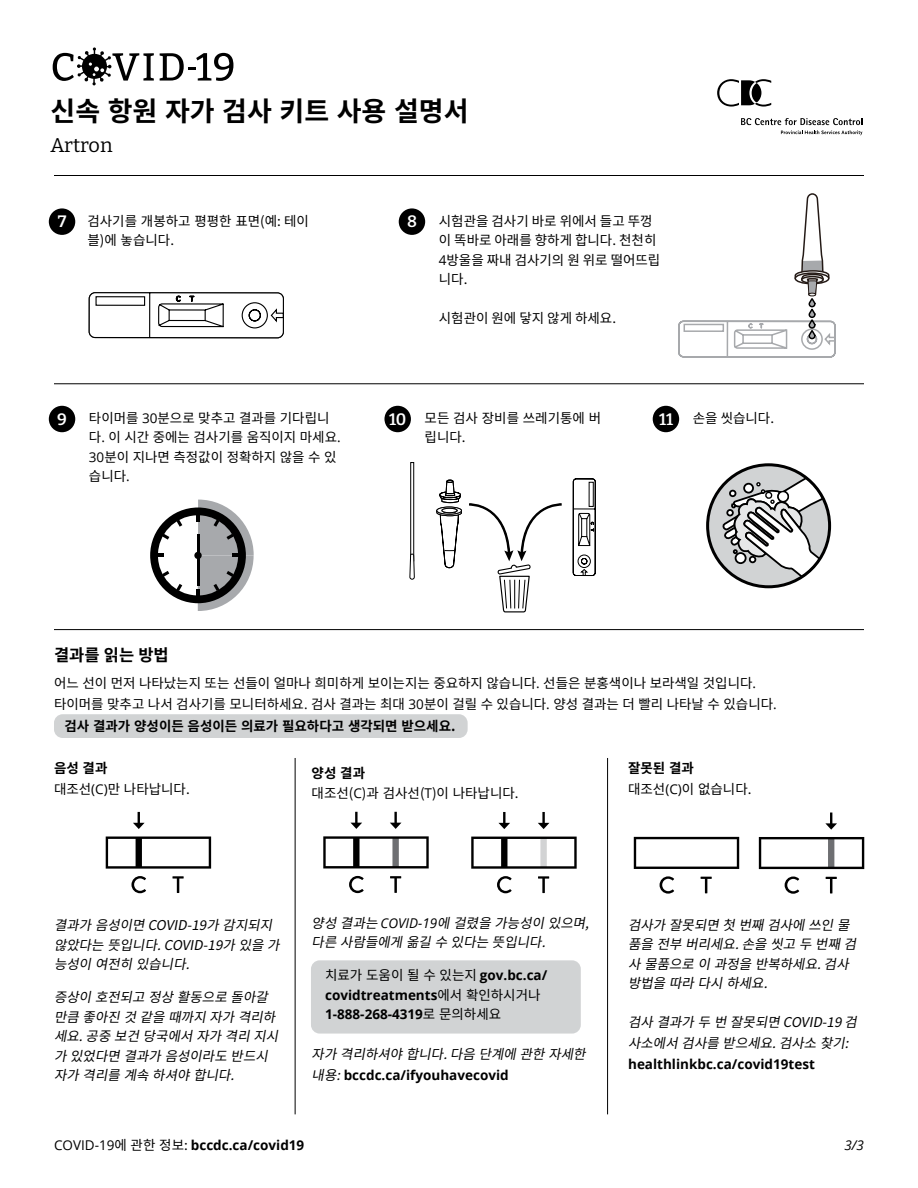
<style>
.page{position:relative;width:918px;height:1188px;background:#fff}
.page>*{position:absolute;margin:0;border:0;box-sizing:border-box;transform-origin:0 0}
.t1{font:700 27px "Noto Sans KR";color:#000}
.t2{font:19.8px "Bitter";color:#000}
.t3{font:600 16.5px "Bitter";color:#fff}
.t4{font:700 16.5px "Noto Sans KR";color:#000}
.t5{font:13.5px/19.5px "Noto Sans KR";color:#000}
.t6{font:italic 13.5px/19.5px "Noto Sans KR";color:#000}
.t7{font:700 13.5px/19.5px "Open Sans";color:#000}
.t8{font:700 13.5px "Noto Sans KR";color:#000}
.t9{font:italic 13.5px "Open Sans";color:#000}
.s1{font-family:"Open Sans"}
.s2{font-weight:700}
.s3{font-family:"Open Sans";font-weight:700}
.s4{font-family:"Noto Sans KR";font-weight:400}
.s5{font-family:"Noto Sans KR";font-weight:400;font-style:italic}
.s6{font-weight:400}
</style>
<div class="page">
<div style="left:49px;top:208px;width:26px;height:27px;background:#000;border-radius:50%"></div>
<div style="left:399px;top:208px;width:26px;height:27px;background:#000;border-radius:50%"></div>
<div style="left:49px;top:406px;width:26px;height:26px;background:#000;border-radius:50%"></div>
<div style="left:384px;top:406px;width:27px;height:26px;background:#000;border-radius:50%"></div>
<div style="left:653px;top:406px;width:26px;height:26px;background:#000;border-radius:50%"></div>
<svg style="left:150px;top:500px;width:104px;height:111px"></svg>
<div style="left:194px;top:552px;width:8px;height:7px;background:#000;border-radius:50%"></div>
<hr style="left:197px;top:534px;width:3px;height:20px;background:#000">
<hr style="left:197px;top:558px;width:3px;height:28px;background:#000">
<hr style="left:54px;top:383px;width:810px;height:1px;background:#000">
<hr style="left:54px;top:629px;width:810px;height:1px;background:#000">
<svg style="left:708px;top:465px;width:122px;height:122px"></svg>
<div style="left:706px;top:463px;width:125px;height:125px;border:3px solid #000;border-radius:50%"></div>
<svg style="left:106px;top:837px;width:105px;height:32px"></svg>
<div style="left:136px;top:838px;width:6px;height:30px;background:#000"></div>
<svg style="left:133px;top:813px;width:12px;height:16px"></svg>
<svg style="left:131px;top:876px;width:15px;height:17px"></svg>
<svg style="left:172px;top:876px;width:12px;height:17px"></svg>
<svg style="left:323px;top:836px;width:106px;height:32px"></svg>
<div style="left:353px;top:838px;width:7px;height:29px;background:#000"></div>
<svg style="left:351px;top:813px;width:11px;height:16px"></svg>
<svg style="left:390px;top:813px;width:11px;height:16px"></svg>
<svg style="left:349px;top:876px;width:15px;height:17px"></svg>
<svg style="left:390px;top:876px;width:11px;height:17px"></svg>
<svg style="left:471px;top:837px;width:106px;height:32px"></svg>
<div style="left:501px;top:838px;width:6px;height:30px;background:#000"></div>
<svg style="left:498px;top:813px;width:12px;height:16px"></svg>
<svg style="left:538px;top:813px;width:11px;height:16px"></svg>
<svg style="left:497px;top:876px;width:15px;height:17px"></svg>
<svg style="left:538px;top:876px;width:11px;height:17px"></svg>
<svg style="left:634px;top:837px;width:105px;height:32px"></svg>
<svg style="left:660px;top:876px;width:14px;height:18px"></svg>
<svg style="left:701px;top:877px;width:11px;height:16px"></svg>
<svg style="left:825px;top:814px;width:12px;height:16px"></svg>
<svg style="left:759px;top:837px;width:105px;height:32px"></svg>
<svg style="left:785px;top:877px;width:14px;height:17px"></svg>
<svg style="left:826px;top:877px;width:11px;height:16px"></svg>
<hr style="left:607px;top:758px;width:1px;height:356px;background:#000">
<hr style="left:295px;top:758px;width:1px;height:356px;background:#000">
<div style="left:54px;top:714px;width:414px;height:24px;background:#d1d3d4;border-radius:9px"></div>
<svg style="left:678px;top:193px;width:158px;height:165px"></svg>
<svg style="left:469px;top:503px;width:93px;height:110px"></svg>
<svg style="left:436px;top:480px;width:26px;height:89px"></svg>
<div style="left:410px;top:462px;width:4px;height:99px;border:1px solid #000"></div>
<svg style="left:409px;top:494px;width:6px;height:86px"></svg>
<svg style="left:572px;top:478px;width:24px;height:99px"></svg>
<svg style="left:88px;top:292px;width:196px;height:47px"></svg>
<svg style="left:53px;top:47px;width:101px;height:38px"></svg>
<svg style="left:160px;top:53px;width:73px;height:28px"></svg>
<svg style="left:741px;top:118px;width:121px;height:17px"></svg>
<svg style="left:717px;top:79px;width:54px;height:28px"></svg>
<hr style="left:54px;top:175px;width:810px;height:1px;background:#000">
<div style="left:311px;top:960px;width:270px;height:74px;background:#d1d3d4;border-radius:9px"></div>
<h1 class="t1" style="left:51px;top:96px;width:419px">신속 항원 자가 검사 키트 사용 설명서</h1>
<h2 class="t2" style="left:51px;top:133px;width:64px">Artron</h2>
<p class="t5" style="left:87px;top:211px;width:223px">검사기를 개봉하고 평평한 표면(예: 테이 블)에 놓습니다.</p>
<p class="t3" style="left:58px;top:211px;width:10px">7</p>
<p class="t3" style="left:407px;top:211px;width:11px">8</p>
<p class="t5" style="left:439px;top:211px;width:223px">시험관을 검사기 바로 위에서 들고 뚜껑 이 똑바로 아래를 향하게 합니다. 천천히<br><span class="s1">4</span>방울을 짜내 검사기의 원 위로 떨어뜨립 니다.</p>
<p class="t5" style="left:439px;top:309px;width:179px">시험관이 원에 닿지 않게 하세요.</p>
<p class="t5" style="left:89px;top:409px;width:253px">타이머를 <span class="s1">30</span>분으로 맞추고 결과를 기다립니 다<span class="s1">.</span> 이 시간 중에는 검사기를 움직이지 마세요<span class="s1">.<br>30</span>분이 지나면 측정값이 정확하지 않을 수 있 습니다<span class="s1">.</span></p>
<p class="t5" style="left:425px;top:409px;width:178px">모든 검사 장비를 쓰레기통에 버 립니다.</p>
<p class="t5" style="left:693px;top:409px;width:83px">손을 씻습니다.</p>
<p class="t3" style="left:57px;top:408px;width:11px">9</p>
<p class="t3" style="left:389px;top:408px;width:19px">10</p>
<p class="t3" style="left:659px;top:408px;width:15px">11</p>
<p class="t4" style="left:54px;top:645px;width:116px">결과를 읽는 방법</p>
<p class="t5" style="left:54px;top:673px;width:724px;line-height:20.7px">어느 선이 먼저 나타났는지 또는 선들이 얼마나 희미하게 보이는지는 중요하지 않습니다<span class="s1">.</span> 선들은 분홍색이나 보라색일 것입니다<span class="s1">. </span>타이머를 맞추고 나서 검사기를 모니터하세요<span class="s1">.</span> 검사 결과는 최대 <span class="s1">30</span>분이 걸릴 수 있습니다<span class="s1">.</span> 양성 결과는 더 빨리 나타날 수 있습니다<span class="s1">.</span></p>
<p class="t8" style="left:65px;top:719px;width:393px">검사 결과가 양성이든 음성이든 의료가 필요하다고 생각되면 받으세요.</p>
<p class="t5" style="left:54px;top:758px;width:137px;line-height:20.7px"><span class="s2">음성 결과<br></span>대조선<span class="s1">(C)</span>만 나타납니다.</p>
<p class="t5" style="left:312px;top:763px;width:209px;line-height:20.7px"><span class="s2">양성 결과<br></span>대조선(<span class="s1">C</span>)과 검사선(<span class="s1">T</span>)이 나타납니다.</p>
<p class="t5" style="left:628px;top:758px;width:125px;line-height:20.7px"><span class="s2">잘못된 결과 </span>대조선<span class="s1">(C)</span>이 없습니다.</p>
<p class="t6" style="left:54px;top:916px;width:234px">결과가음성이면COVID-19가감지되지 않았다는뜻입니다.COVID-19가있을가 능성이여전히있습니다.</p>
<p class="t6" style="left:54px;top:988px;width:233px">증상이호전되고정상활동으로돌아갈 만큼좋아진것같을때까지자가격리하 세요.공중보건당국에서자가격리지시 가있었다면결과가음성이라도반드시 자가격리를계속하셔야합니다.</p>
<p class="t6" style="left:312px;top:913px;width:286px">양성결과는<span class="s1">CO VI D - 1 9</span> 에걸렸을가능성이있으며, 다른사람들에게옮길수있다는뜻입니다.</p>
<p class="t5" style="left:325px;top:966px;width:224px">치료가 도움이 될 수 있는지 <span class="s3">gov.bc.ca/</span></p>
<p class="t7" style="left:325px;top:985px;width:217px">covidtreatments<span class="s4">에서 확인하시거나<br></span>1-888-268-4319<span class="s4">로 문의하세요</span></p>
<p class="t6" style="left:312px;top:1045px;width:282px">자가격리하셔야합니다.다음단계에관한자세한</p>
<p class="t7" style="left:312px;top:1065px;width:199px"><span class="s5">내용:</span>bccdc.ca/ifyouhavecovid</p>
<p class="t7" style="left:54px;top:1135px;width:252px"><span class="s6">COVID-19</span><span class="s4">에 관한 정보:</span> bccdc.ca/covid19</p>
<p class="t6" style="left:628px;top:915px;width:236px">검사가잘못되면첫번째검사에쓰인물 품을전부버리세요.손을씻고두번째검 사물품으로이과정을반복하세요.검사 방법을따라다시하세요.</p>
<p class="t6" style="left:628px;top:1012px;width:237px;line-height:20.7px">검사결과가두번잘못되면COVID-19검 사소에서검사를받으세요.검사소찾기:</p>
<p class="t7" style="left:628px;top:1054px;width:188px">healthlinkbc.ca/covid19test</p>
<p class="t9" style="left:844px;top:1136px;width:21px">3/3</p>
</div>
